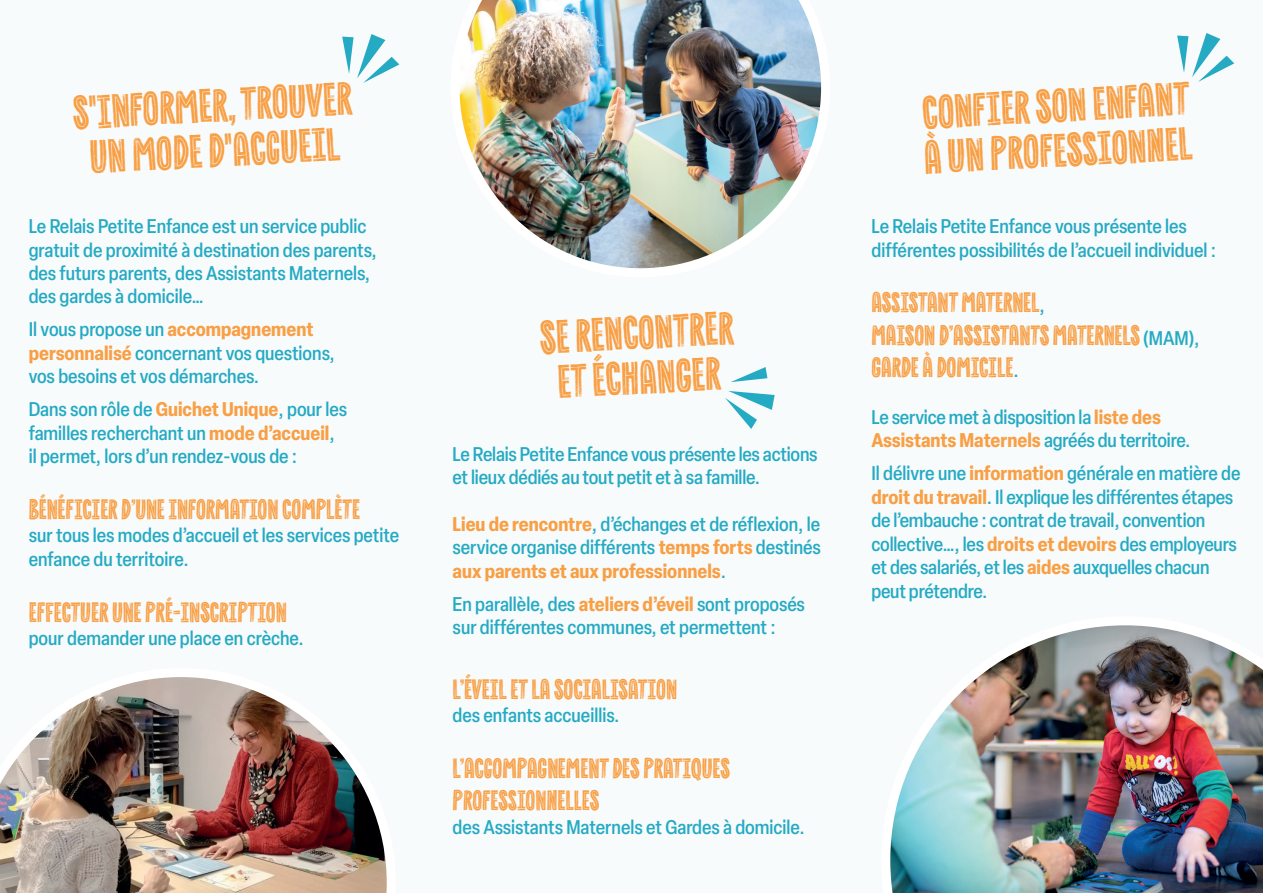
<style>
.page{position:relative;width:1263px;height:893px;background:#f7fbfc}
.page>*{position:absolute;margin:0;border:0;box-sizing:border-box;transform-origin:0 0}
.t1{font:800 45px/45px "Canvas Inline";color:#f99f44;text-align:center}
.t2{font:800 27px/32.4px "Canvas Inline";color:#f99f44}
.t3{font:500 condensed 19.5px/23.4px "Elza";letter-spacing:-.005em;color:#25aac3}
.s1{font-weight:700;color:#f99f44}
.s2{font-family:"Elza";font-weight:500;font-stretch:condensed;font-size:19.5px;color:#25aac3}
</style>
<div class="page">
<svg style="left:342px;top:34px;width:57px;height:49px"></svg>
<svg style="left:1177px;top:33px;width:57px;height:49px"></svg>
<svg style="left:731px;top:367px;width:36px;height:15px"></svg>
<svg style="left:725px;top:391px;width:50px;height:38px"></svg>
<img style="left:0;top:677px;width:387px;height:216px">
<img style="left:890px;top:625px;width:373px;height:268px">
<img style="left:459px;top:0;width:363px;height:269px">
<h1 class="t1" style="left:72px;top:92px;width:281px;rotate:-3deg">S'INFORMER, TROUVER<br>UN MODE D'ACC UEIL</h1>
<h1 class="t1" style="left:920px;top:91px;width:270px;text-align:left;rotate:-3deg">CONFIER SON ENFANT<br>À UN PROFESS IONN EL</h1>
<p class="t3" style="left:29px;top:214px;width:349px">Le Relais Petite Enfance est un service public gratuit de proximité à destination des parents, des futurs parents, des Assistants Maternels, des gardes à domicile…</p>
<p class="t3" style="left:29px;top:317px;width:307px">Il vous propose un <span class="s1">accompagnement personnalisé</span> concernant vos questions, vos besoins et vos démarches.</p>
<p class="t3" style="left:29px;top:397px;width:320px">Dans son rôle de <span class="s1">Guichet Unique</span>, pour les familles recherchant un <span class="s1">mode d’accueil</span>, il permet, lors d’un rendez-vous de :</p>
<h2 class="t2" style="left:29px;top:494px;width:333px">BÉNÉFICIER D’UNE INFORMATION COMPLÈTE</h2>
<p class="t3" style="left:29px;top:523px;width:372px">sur tous les modes d’accueil et les services petite enfance du territoire.</p>
<h2 class="t2" style="left:29px;top:596px;width:260px">EFFECTUER UNE PRÉ-INSCRIPTION</h2>
<p class="t3" style="left:29px;top:626px;width:276px">pour demander une place en crèche.</p>
<h1 class="t1" style="left:539px;top:317px;width:195px;rotate:-3deg">SE RENCONTRER<br>ET ÉCHANGER</h1>
<p class="t3" style="left:453px;top:441px;width:367px">Le Relais Petite Enfance vous présente les actions et lieux dédiés au tout petit et à sa famille.</p>
<p class="t3" style="left:453px;top:512px;width:370px;text-align:justify"><span class="s1">Lieu de rencontre</span>, d’échanges et de réflexion, le service organise différents <span class="s1">temps forts</span> destinés <span class="s1">aux parents et aux professionnels</span>.</p>
<p class="t3" style="left:453px;top:591px;width:354px">En parallèle, des <span class="s1">ateliers d’éveil</span> sont proposés sur différentes communes, et permettent :</p>
<h2 class="t2" style="left:453px;top:674px;width:226px">L’ÉVEIL ET LA SOCIALISATION</h2>
<p class="t3" style="left:453px;top:703px;width:168px">des enfants accueillis.</p>
<h2 class="t2" style="left:453px;top:753px;width:279px">L’ACCOMPAGNEMENT DES PRATIQUES<br>PROFESSIONNELLES</h2>
<p class="t3" style="left:453px;top:815px;width:354px">des Assistants Maternels et Gardes à domicile.</p>
<p class="t3" style="left:871px;top:214px;width:346px">Le Relais Petite Enfance vous présente les différentes possibilités de l’accueil individuel :</p>
<h2 class="t2" style="left:871px;top:287px;width:329px">ASSISTANT MATERNEL<span class="s2">,<br></span>MAISON D’ASSISTANTS MATERNELS <span class="s2">(MAM),<br></span>GARDE À DOMICILE<span class="s2">.</span></h2>
<p class="t3" style="left:871px;top:405px;width:320px">Le service met à disposition la <span class="s1">liste des<br>Assistants Maternels</span> agréés du territoire.</p>
<p class="t3" style="left:871px;top:461px;width:371px">Il délivre une <span class="s1">information</span> générale en matière de <span class="s1">droit du travail</span>. Il explique les différentes étapes de l’embauche : contrat de travail, convention collective…, les <span class="s1">droits et devoirs</span> des employeurs et des salariés, et les <span class="s1">aides</span> auxquelles chacun peut prétendre.</p>
</div>
